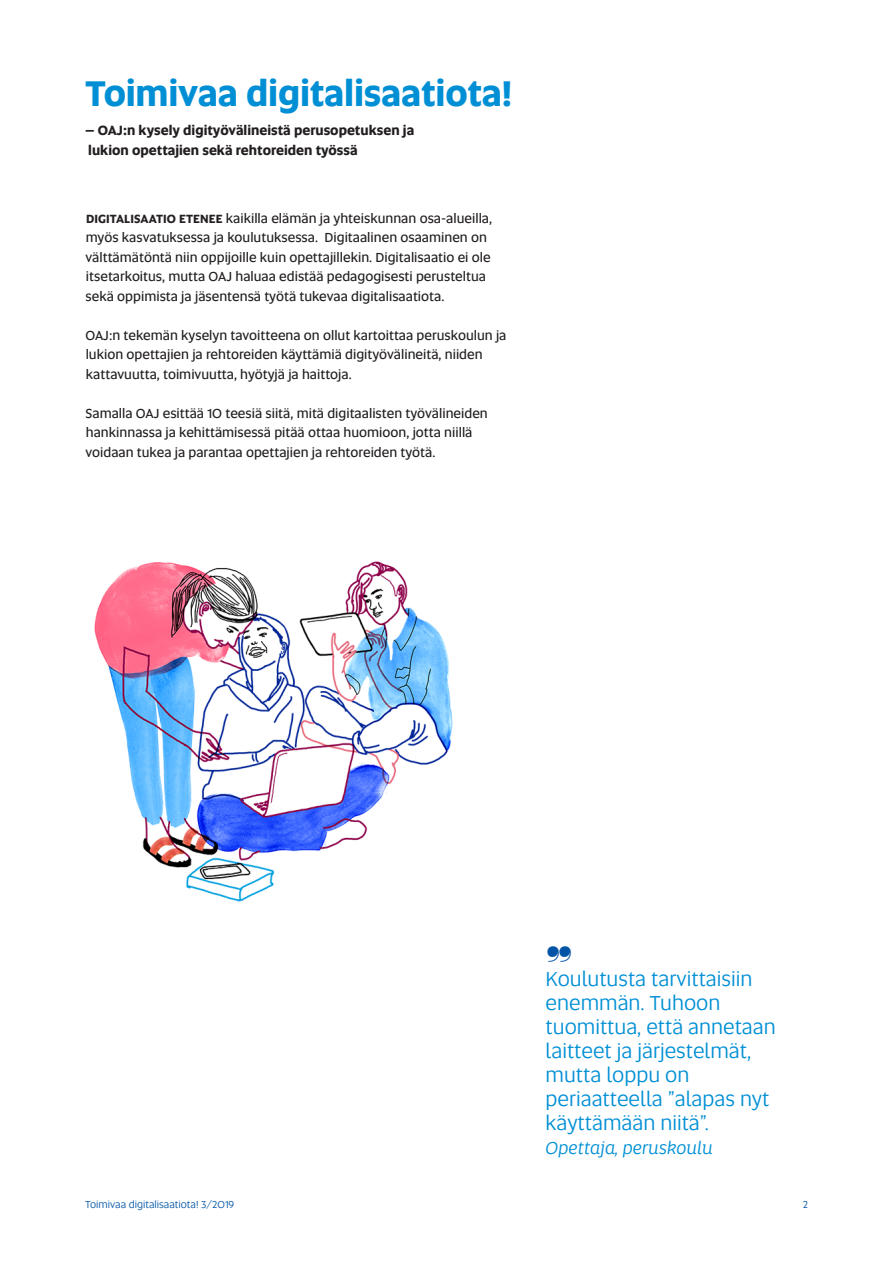
<style>
.page{position:relative;width:893px;height:1263px;background:#fff}
.page>*{position:absolute;margin:0;border:0;box-sizing:border-box;transform-origin:0 0}
.otsikko__h1{font:700 36px "Altis";letter-spacing:-.005em;color:#008fd5}
.Nosto{font:21px/24px "Altis";color:#008fd5}
.Nosto-2{font:italic 18px "Altis";color:#008fd5}
.leipis_alkukorostus{font:13.5px/19.5px "Altis";color:#231f20}
.leipis{font:700 13.5px/19.5px "Altis";color:#231f20}
.leipis-2{font:10.5px "Altis";color:#0154a6}
.s1{font-weight:700;font-size:12px}
</style>
<div class="page">
<img style="left:94px;top:561px;width:359px;height:341px">
<p class="otsikko__h1" style="left:85px;top:66px;width:429px">Toimivaa digitalisaatiota!</p>
<p class="leipis" style="left:85px;top:120px;width:331px">– OAJ:n kysely digityövälineistä perusopetuksen ja lukion opettajien sekä rehtoreiden työssä</p>
<p class="leipis_alkukorostus" style="left:85px;top:208px;width:408px"><span class="s1">DIGITALISAATIO ETENEE</span> kaikilla elämän ja yhteiskunnan osa-alueilla, myös kasvatuksessa ja koulutuksessa. Digitaalinen osaaminen on välttämätöntä niin oppijoille kuin opettajillekin. Digitalisaatio ei ole itsetarkoitus, mutta OAJ haluaa edistää pedagogisesti perusteltua sekä oppimista ja jäsentensä työtä tukevaa digitalisaatiota.</p>
<p class="leipis_alkukorostus" style="left:85px;top:325px;width:423px">OAJ:n tekemän kyselyn tavoitteena on ollut kartoittaa peruskoulun ja lukion opettajien ja rehtoreiden käyttämiä digityövälineitä, niiden kattavuutta, toimivuutta, hyötyjä ja haittoja.</p>
<p class="leipis_alkukorostus" style="left:85px;top:403px;width:404px">Samalla OAJ esittää 10 teesiä siitä, mitä digitaalisten työvälineiden hankinnassa ja kehittämisessä pitää ottaa huomioon, jotta niillä voidaan tukea ja parantaa opettajien ja rehtoreiden työtä.</p>
<p class="Nosto" style="left:546px;top:966px;width:232px">Koulutusta tarvittaisiin enemmän. Tuhoon tuomittua, että annetaan laitteet ja järjestelmät, mutta loppu on periaatteella ”alapas nyt käyttämään niitä”.</p>
<p class="Nosto-2" style="left:546px;top:1135px;width:169px">Opettaja, peruskoulu</p>
<p class="leipis-2" style="left:85px;top:1197px;width:151px">Toimivaa digitalisaatiota! 3/2019</p>
<p class="leipis-2" style="left:803px;top:1197px;width:7px">2</p>
</div>
